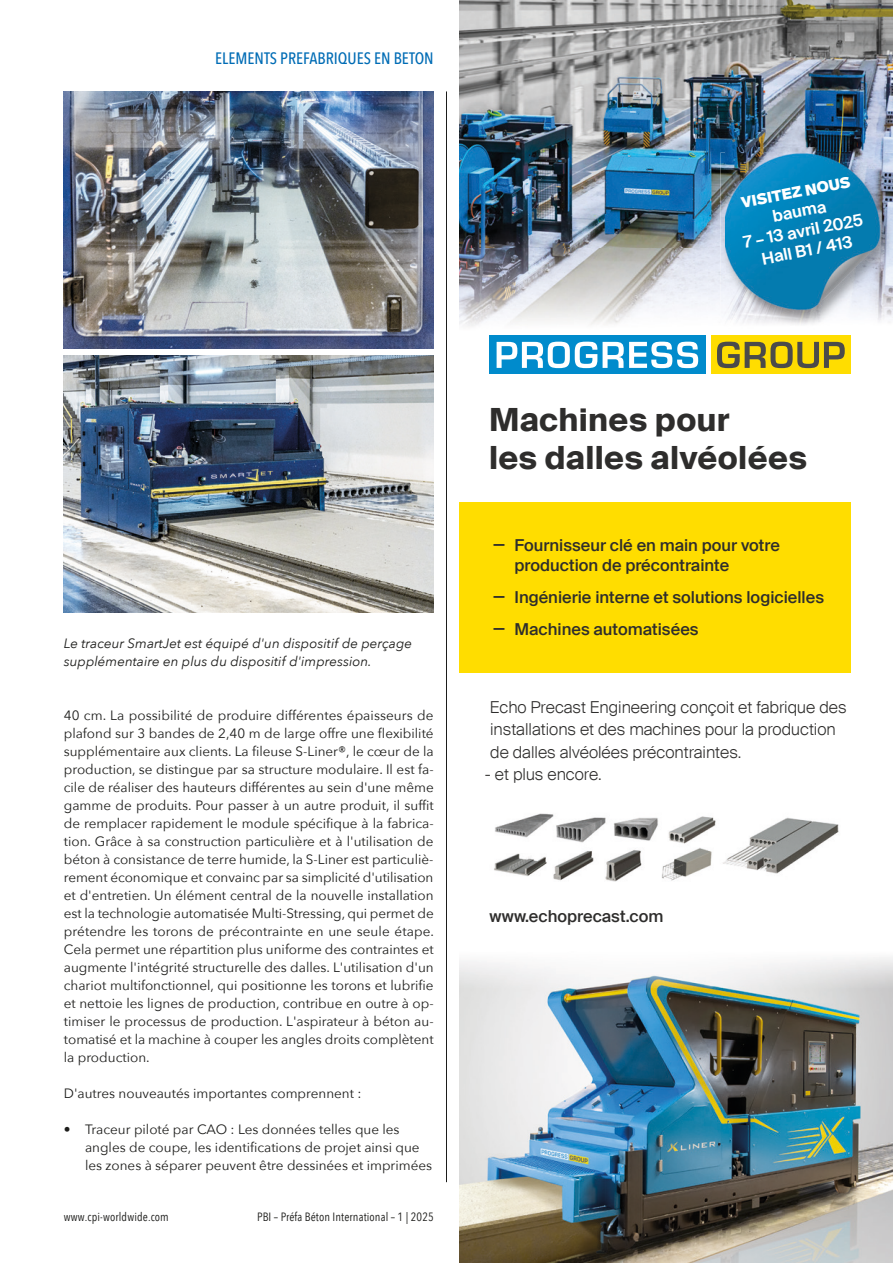
<style>
.page{position:relative;width:893px;height:1263px;background:#fff}
.page>*{position:absolute;margin:0;border:0;box-sizing:border-box;transform-origin:0 0}
.t1{font:700 32.1px/38.5px "Suisse Intl";letter-spacing:.01em;color:#2e2d2c}
.t2{font:500 16.5px/19.5px "Suisse Intl";color:#2e2d2c}
.t3{font:300 16.5px/22.5px "Suisse Intl";color:#2e2d2c}
.t4{font:600 16.5px/19.8px "Suisse Intl";color:#fff;text-align:center}
.t5{font:500 16.5px "Avenir Next Condensed";color:#006cb5}
.t6{font:900 15px "Suisse Intl";color:#fff}
.t7{font:13.5px/18px "Avenir Next";color:#1d1d1b;text-align:justify}
.t8{font:italic 13.5px/18px "Avenir Next";color:#1d1d1b}
.t9{font:12px "Avenir Next Condensed";letter-spacing:.01em;color:#1d1d1b}
</style>
<div class="page">
<hr style="left:446px;top:91px;width:1px;height:1091px;background:#1d1d1b">
<img style="left:64px;top:91px;width:370px;height:258px">
<img style="left:64px;top:355px;width:370px;height:258px">
<img style="left:459px;top:0;width:248px;height:326px">
<img style="left:707px;top:0;width:186px;height:196px">
<img style="left:707px;top:196px;width:14px;height:109px">
<img style="left:850px;top:335px;width:1px;height:18px">
<div style="left:459px;top:502px;width:391px;height:170px;background:#fd0"></div>
<img style="left:459px;top:957px;width:434px;height:306px">
<img style="left:494px;top:813px;width:345px;height:69px">
<div style="left:489px;top:335px;width:217px;height:39px;background:#008bcc"></div>
<div style="left:711px;top:335px;width:139px;height:39px;background:#fd0"></div>
<svg style="left:497px;top:341px;width:201px;height:27px"></svg>
<svg style="left:717px;top:341px;width:128px;height:27px"></svg>
<img style="left:721px;top:153px;width:172px;height:172px">
<img style="left:725px;top:147px;width:160px;height:170px">
<p class="t5" style="left:215px;top:49px;width:220px">ELEMENTS PREFABRIQUES EN BETON</p>
<p class="t6" style="left:740px;top:194px;width:112px;rotate:-11deg">VISITEZ NOUS</p>
<p class="t4" style="left:738px;top:213px;width:123px;rotate:-11deg">bauma<br>7 – 13 avril 2025<br>Hall B1 / 413</p>
<p class="t8" style="left:64px;top:634px;width:350px">Le traceur SmartJet est équipé d'un dispositif de perçage supplémentaire en plus du dispositif d'impression.</p>
<p class="t7" style="left:64px;top:706px;width:372px">40 cm. La possibilité de produire différentes épaisseurs de plafond sur 3 bandes de 2,40 m de large offre une flexibilité supplémentaire aux clients. La fileuse S-Liner®, le cœur de la production, se distingue par sa structure modulaire. Il est fa&shy;cile de réaliser des hauteurs différentes au sein d'une même gamme de produits. Pour passer à un autre produit, il suffit de remplacer rapidement le module spécifique à la fabrica&shy;tion. Grâce à sa construction particulière et à l'utilisation de béton à consistance de terre humide, la S-Liner est particuliè&shy;rement économique et convainc par sa simplicité d'utilisation et d'entretien. Un élément central de la nouvelle installation est la technologie automatisée Multi-Stressing, qui permet de prétendre les torons de précontrainte en une seule étape.<br>Cela permet une répartition plus uniforme des contraintes et augmente l'intégrité structurelle des dalles. L'utilisation d'un chariot multifonctionnel, qui positionne les torons et lubrifie et nettoie les lignes de production, contribue en outre à op&shy;timiser le processus de production. L'aspirateur à béton au&shy;tomatisé et la machine à couper les angles droits complètent la production.</p>
<p class="t7" style="left:64px;top:1084px;width:299px">D'autres nouveautés importantes comprennent :</p>
<p class="t7" style="left:85px;top:1120px;width:349px;text-align:left;text-indent:-21px">• Traceur piloté par CAO : Les données telles que les angles de coupe, les identifications de projet ainsi que les zones à séparer peuvent être dessinées et imprimées</p>
<p class="t9" style="left:64px;top:1207px;width:107px">www.cpi-worldwide.com</p>
<p class="t9" style="left:257px;top:1207px;width:178px">PBI – Préfa Béton International – 1 | 2025</p>
<h1 class="t1" style="left:489px;top:401px;width:319px">Machines pour<br>les dalles alvéolées</h1>
<p class="t2" style="left:515px;top:536px;width:267px;text-indent:-21px">˛ Fournisseur clé en main pour votre production de précontrainte</p>
<p class="t2" style="left:493px;top:581px;width:332px;line-height:32.2px">˛ Ingénierie interne et solutions logicielles ˛ Machines automatisées</p>
<p class="t3" style="left:490px;top:696px;width:358px">Echo Precast Engineering conçoit et fabrique des installations et des machines pour la production de dalles alvéolées précontraintes.</p>
<p class="t3" style="left:485px;top:763px;width:118px">- et plus encore.</p>
<p class="t2" style="left:490px;top:907px;width:175px">www.echoprecast.com</p>
</div>
